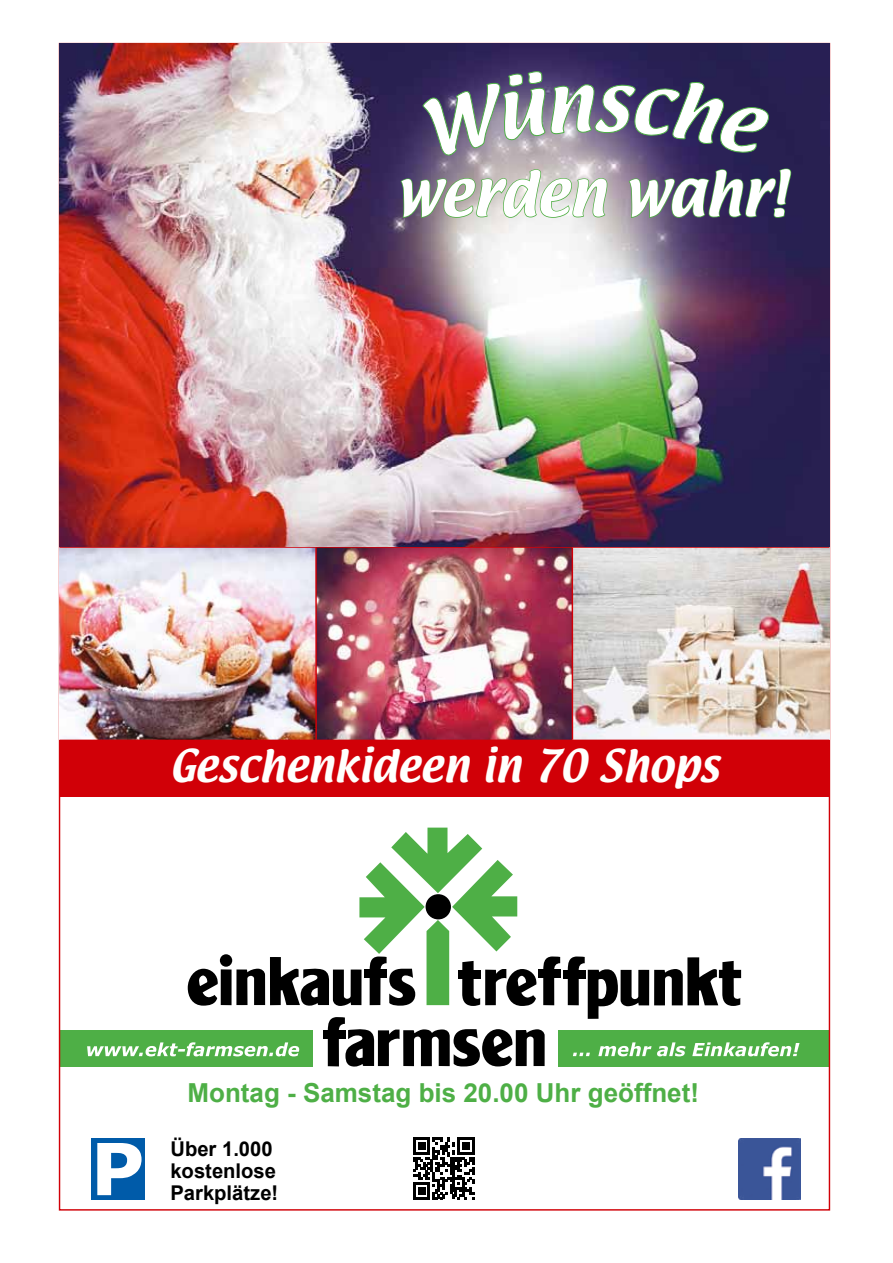
<style>
.page{position:relative;width:893px;height:1263px;background:#fff}
.page>*{position:absolute;margin:0;border:0;box-sizing:border-box;transform-origin:0 0}
.t1{font:55.2px "Textile";color:#fff}
.t2{font:39.3px "Textile";color:#fffffd}
.t3{font:700 26.1px "Arial";color:#4eaf46}
.t4{font:700 20.4px/21.8px "Arial";color:#000}
</style>
<div class="page">
<svg style="left:188px;top:969px;width:30px;height:37px"></svg>
<div style="left:221px;top:969px;width:11px;height:36px;background:#000"></div>
<div style="left:220px;top:954px;width:12px;height:13px;background:#000;border-radius:50%"></div>
<svg style="left:543px;top:956px;width:17px;height:49px"></svg>
<div style="left:538px;top:970px;width:23px;height:8px;background:#000"></div>
<div style="left:563px;top:970px;width:22px;height:8px;background:#000"></div>
<svg style="left:236px;top:828px;width:301px;height:178px"></svg>
<div style="left:459px;top:970px;width:22px;height:8px;background:#000"></div>
<svg style="left:568px;top:956px;width:173px;height:63px"></svg>
<div style="left:323px;top:1030px;width:22px;height:9px;background:#000"></div>
<svg style="left:328px;top:1017px;width:217px;height:49px"></svg>
<div style="left:60px;top:1030px;width:253px;height:37px;background:#4eaf46"></div>
<div style="left:558px;top:1030px;width:271px;height:36px;background:#4eaf46"></div>
<svg style="left:87px;top:1042px;width:212px;height:14px"></svg>
<div style="left:426px;top:894px;width:25px;height:25px;background:#000;border-radius:50%"></div>
<div style="left:91px;top:1138px;width:54px;height:62px;background:#005ba9"></div>
<svg style="left:97px;top:1143px;width:45px;height:52px"></svg>
<svg style="left:573px;top:1053px;width:17px;height:3px"></svg>
<svg style="left:598px;top:1042px;width:88px;height:14px"></svg>
<svg style="left:692px;top:1042px;width:107px;height:14px"></svg>
<svg style="left:413px;top:1137px;width:61px;height:62px"></svg>
<img style="left:739px;top:1138px;width:61px;height:62px">
<img style="left:60px;top:44px;width:769px;height:696px">
<hr style="left:60px;top:546px;width:769px;height:2px;background:#d10007">
<hr style="left:315px;top:547px;width:2px;height:193px;background:#d10007">
<hr style="left:572px;top:547px;width:1px;height:193px;background:#d10007">
<hr style="left:60px;top:740px;width:769px;height:1px;background:#d10007">
<div style="left:60px;top:741px;width:769px;height:55px;background:#d10007"></div>
<svg style="left:400px;top:69px;width:392px;height:150px;background:#7c7b8d"></svg>
<h1 class="t1" style="left:395px;top:155px;width:393px">werden wahr!</h1>
<h2 class="t2" style="left:170px;top:739px;width:551px">Geschenkideen in 70 Shops</h2>
<p class="t3" style="left:188px;top:1075px;width:513px">Montag - Samstag bis 20.00 Uhr geöffnet!</p>
<p class="t4" style="left:170px;top:1138px;width:109px">Über 1.000 kostenlose<br>Parkplätze!</p>
</div>
